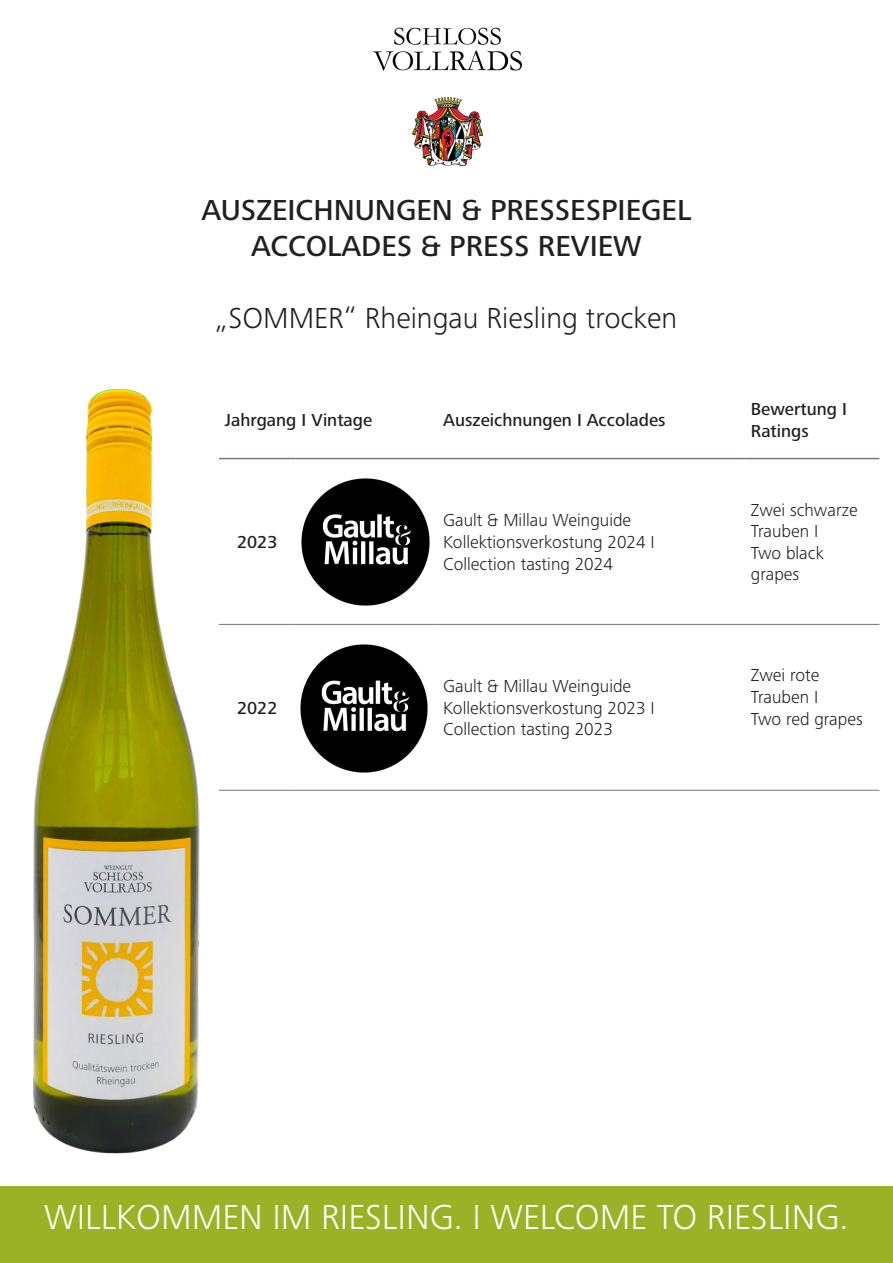
<style>
.page{position:relative;width:893px;height:1263px;background:#fff}
.page>*{position:absolute;margin:0;border:0;box-sizing:border-box;transform-origin:0 0}
.t1{font:300 36px "Frutiger Next Pro";color:#fff}
.t2{font:500 30px/36px "Frutiger Next Pro";color:#231f20;text-align:center}
.t3{font:300 30px "Frutiger Next Pro";color:#231f20}
.t4{font:300 18px/21.6px "Frutiger Next Pro";color:#231f20}
.t5{font:500 18px/21.6px "Frutiger Next Pro";color:#231f20}
</style>
<div class="page">
<div style="left:0;top:1186px;width:893px;height:77px;background:#9cb226"></div>
<img style="left:373px;top:27px;width:150px;height:140px">
<img style="left:32px;top:389px;width:168px;height:765px">
<hr style="left:437px;top:458px;width:308px;height:1px;background:#7d7674">
<hr style="left:437px;top:624px;width:308px;height:1px;background:#7d7674">
<hr style="left:437px;top:790px;width:308px;height:1px;background:#7d7674">
<hr style="left:295px;top:624px;width:142px;height:1px;background:#7d7674">
<hr style="left:295px;top:790px;width:142px;height:1px;background:#7d7674">
<hr style="left:295px;top:458px;width:142px;height:1px;background:#7d7674">
<hr style="left:219px;top:458px;width:76px;height:1px;background:#7d7674">
<hr style="left:219px;top:624px;width:76px;height:1px;background:#7d7674">
<hr style="left:219px;top:790px;width:76px;height:1px;background:#7d7674">
<hr style="left:745px;top:458px;width:134px;height:1px;background:#7d7674">
<hr style="left:745px;top:624px;width:134px;height:1px;background:#7d7674">
<hr style="left:745px;top:790px;width:134px;height:1px;background:#7d7674">
<img style="left:300px;top:645px;width:128px;height:127px">
<img style="left:302px;top:478px;width:127px;height:128px">
<h2 class="t2" style="left:201px;top:192px;width:492px">AUSZEICHNUNGEN &amp; PRESSESPIEGEL<br>ACCOLADES &amp; PRESS REVIEW</h2>
<h2 class="t3" style="left:216px;top:301px;width:463px">„SOMMER“ Rheingau Riesling trocken</h2>
<p class="t5" style="left:225px;top:409px;width:149px">Jahrgang I Vintage</p>
<p class="t5" style="left:443px;top:409px;width:224px">Auszeichnungen I Accolades</p>
<p class="t5" style="left:751px;top:398px;width:98px">Bewertung I<br>Ratings</p>
<p class="t5" style="left:237px;top:531px;width:42px">2023</p>
<p class="t5" style="left:237px;top:697px;width:42px">2022</p>
<p class="t4" style="left:443px;top:510px;width:213px">Gault &amp; Millau Weinguide<br>Kollektionsverkostung 2024 I<br>Collection tasting 2024</p>
<p class="t4" style="left:751px;top:499px;width:108px">Zwei schwarze<br>Trauben I<br>Two black grapes</p>
<p class="t4" style="left:443px;top:675px;width:213px">Gault &amp; Millau Weinguide<br>Kollektionsverkostung 2023 I<br>Collection tasting 2023</p>
<p class="t4" style="left:751px;top:665px;width:113px">Zwei rote<br>Trauben I<br>Two red grapes</p>
<h1 class="t1" style="left:44px;top:1197px;width:806px">WILLKOMMEN IM RIESLING. I WELCOME TO RIESLING.</h1>
</div>
